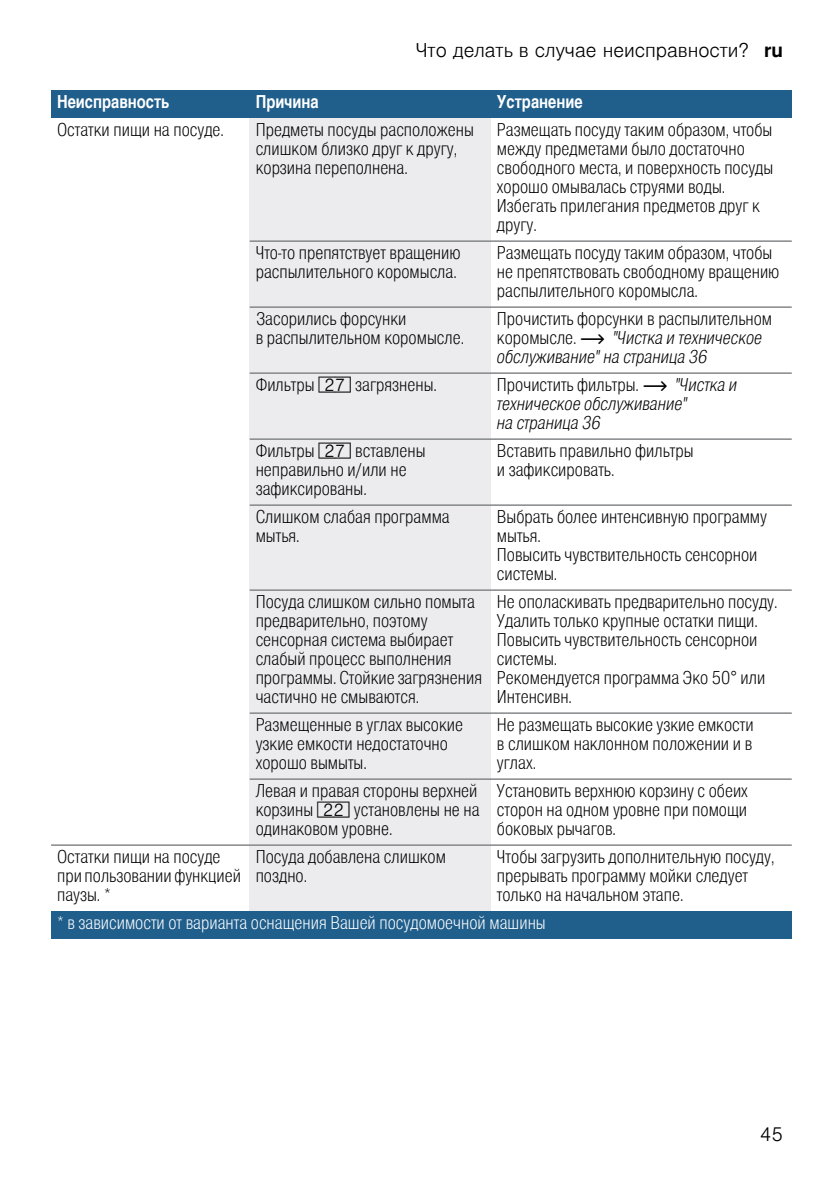
<style>
.page{position:relative;width:840px;height:1190px;background:#fff}
.page>*{position:absolute;margin:0;border:0;box-sizing:border-box;transform-origin:0 0}
.t1{font:300 19px "Nimbus San L";color:#000}
.t2{font:18px/19px "Nimbus San L Lig Con";color:#000}
.t3{font:18px/19px "Nimbus San L Lig Con Ita";color:#000}
.t4{font:18px "Nimbus San L Lig Con";color:#fff}
.t5{font:18px "Nimbus San L Bol Con";color:#fff}
.s1{font-weight:700}
.s2{font-family:"Nimbus San L Lig Con"}
.s3{font-family:"BSH Symb PH1"}
.s4{font-family:"BSH Symb PG"}
.s5{font-family:"Nimbus San L Lig Con Ita"}
</style>
<div class="page">
<div style="left:249px;top:118px;width:241px;height:123px;background:#ececee"></div>
<div style="left:249px;top:241px;width:241px;height:66px;background:#ececee"></div>
<div style="left:249px;top:307px;width:241px;height:66px;background:#ececee"></div>
<div style="left:249px;top:373px;width:241px;height:66px;background:#ececee"></div>
<div style="left:249px;top:439px;width:241px;height:66px;background:#ececee"></div>
<div style="left:249px;top:505px;width:241px;height:85px;background:#ececee"></div>
<div style="left:249px;top:590px;width:241px;height:123px;background:#ececee"></div>
<div style="left:249px;top:713px;width:241px;height:66px;background:#ececee"></div>
<div style="left:249px;top:779px;width:241px;height:66px;background:#ececee"></div>
<div style="left:249px;top:845px;width:241px;height:66px;background:#ececee"></div>
<div style="left:51px;top:90px;width:198px;height:28px;background:#205e8b"></div>
<div style="left:249px;top:90px;width:241px;height:28px;background:#205e8b"></div>
<div style="left:490px;top:90px;width:301px;height:28px;background:#205e8b"></div>
<div style="left:51px;top:911px;width:740px;height:28px;background:#205e8b"></div>
<hr style="left:249px;top:240px;width:542px;height:2px;background:#808285">
<hr style="left:249px;top:306px;width:542px;height:2px;background:#808285">
<hr style="left:249px;top:372px;width:542px;height:2px;background:#808285">
<hr style="left:249px;top:438px;width:542px;height:2px;background:#808285">
<hr style="left:249px;top:504px;width:542px;height:2px;background:#808285">
<hr style="left:249px;top:589px;width:542px;height:2px;background:#808285">
<hr style="left:249px;top:712px;width:542px;height:2px;background:#808285">
<hr style="left:249px;top:778px;width:542px;height:2px;background:#808285">
<hr style="left:51px;top:844px;width:740px;height:2px;background:#808285">
<p class="t1" style="left:415px;top:38px;width:369px">Что делать в случае неисправности? <span class="s1">ru</span></p>
<p class="t5" style="left:57px;top:91px;width:114px">Неисправность</p>
<p class="t5" style="left:255px;top:91px;width:64px">Причина</p>
<p class="t5" style="left:496px;top:91px;width:87px">Уcтpaнeниe</p>
<p class="t2" style="left:57px;top:120px;width:168px">Остатки пищи на посуде.</p>
<p class="t2" style="left:255px;top:120px;width:219px">Предметы посуды расположены слишком близко друг к другу, корзина переполнена.</p>
<p class="t2" style="left:496px;top:120px;width:278px">Размещать посуду таким образом, чтобы между предметами было достаточно свободного места, и поверхность посуды хорошо омывалась струями воды.<br>Избегать прилегания предметов друг к другу.</p>
<p class="t2" style="left:255px;top:243px;width:206px">Чтo-то пpeпятcтвyeт вpaщeнию распылительного кopoмыcлa.</p>
<p class="t2" style="left:496px;top:243px;width:284px">Размещать посуду таким образом, чтобы не препятствовать свободному вращению распылительного коромысла.</p>
<p class="t2" style="left:255px;top:309px;width:210px">Засорились форсунки<br>в распылительном коромысле.</p>
<p class="t2" style="left:496px;top:309px;width:276px">Прочистить форсунки в распылительном</p>
<p class="t3" style="left:496px;top:328px;width:266px"><span class="s2">коромысле.</span> <span class="s3">~</span> "Чистка и техническое обслуживание" на страница 36</p>
<p class="t2" style="left:255px;top:375px;width:183px">Фильтры <span class="s4">1Z</span> загрязнены.</p>
<p class="t2" style="left:496px;top:375px;width:241px">Прочистить фильтры. <span class="s3">~</span> <span class="s5">"Чистка и</span></p>
<p class="t3" style="left:496px;top:394px;width:192px">техническое обслуживание" на страница 36</p>
<p class="t2" style="left:255px;top:441px;width:171px">Фильтры <span class="s4">1Z</span> вставлены неправильно и/или не зафиксированы.</p>
<p class="t2" style="left:496px;top:441px;width:198px">Вставить правильно фильтры и зафиксировать.</p>
<p class="t2" style="left:255px;top:507px;width:195px">Слишком слабая пpoгpaммa мытья.</p>
<p class="t2" style="left:496px;top:507px;width:271px">Выбрать более интенсивную программу мытья.<br>Повысить чувствительность сенсорнои системы.</p>
<p class="t2" style="left:255px;top:592px;width:228px">Посуда слишком сильно помыта предварительно, поэтому сенсорная система выбирает слабый процесс выполнения программы. Стойкие загрязнения частично не смываются.</p>
<p class="t2" style="left:496px;top:592px;width:282px">Не ополаскивать предварительно посуду.<br>Удалить только крупные остатки пищи.<br>Повысить чувствительность сенсорнои системы.<br>Рекомендуется программа Эко 50° или<br>Интенсивн.</p>
<p class="t2" style="left:255px;top:715px;width:209px">Размещенные в углах высокие узкие емкости недостаточно хорошо вымыты.</p>
<p class="t2" style="left:496px;top:715px;width:258px;text-align:justify">Не размещать высокие узкие емкости в слишком наклонном положении и в углах.</p>
<p class="t2" style="left:255px;top:781px;width:225px;text-align:justify">Лeвaя и пpaвaя cтopoны верхней корзины <span class="s4">12</span> установлены нe нa oдинaкoвoм ypoвнe.</p>
<p class="t2" style="left:496px;top:781px;width:252px;text-align:justify">Установить верхнюю корзину с обеих сторон на одном уровне при помощи боковых рычагов.</p>
<p class="t2" style="left:57px;top:847px;width:185px">Остатки пищи на посуде при пользованиифункцией паузы. *</p>
<p class="t2" style="left:255px;top:847px;width:192px">Посуда добавлена слишком поздно.</p>
<p class="t2" style="left:496px;top:847px;width:279px">Чтобы загрузить дополнительную посуду, прерывать программу мойки следует только на начальном этапе.</p>
<p class="t4" style="left:57px;top:911px;width:490px">* в зависимости от варианта оснащения Вашей посудомоечной машины</p>
<p class="t1" style="left:759px;top:1121px;width:25px">45</p>
</div>
